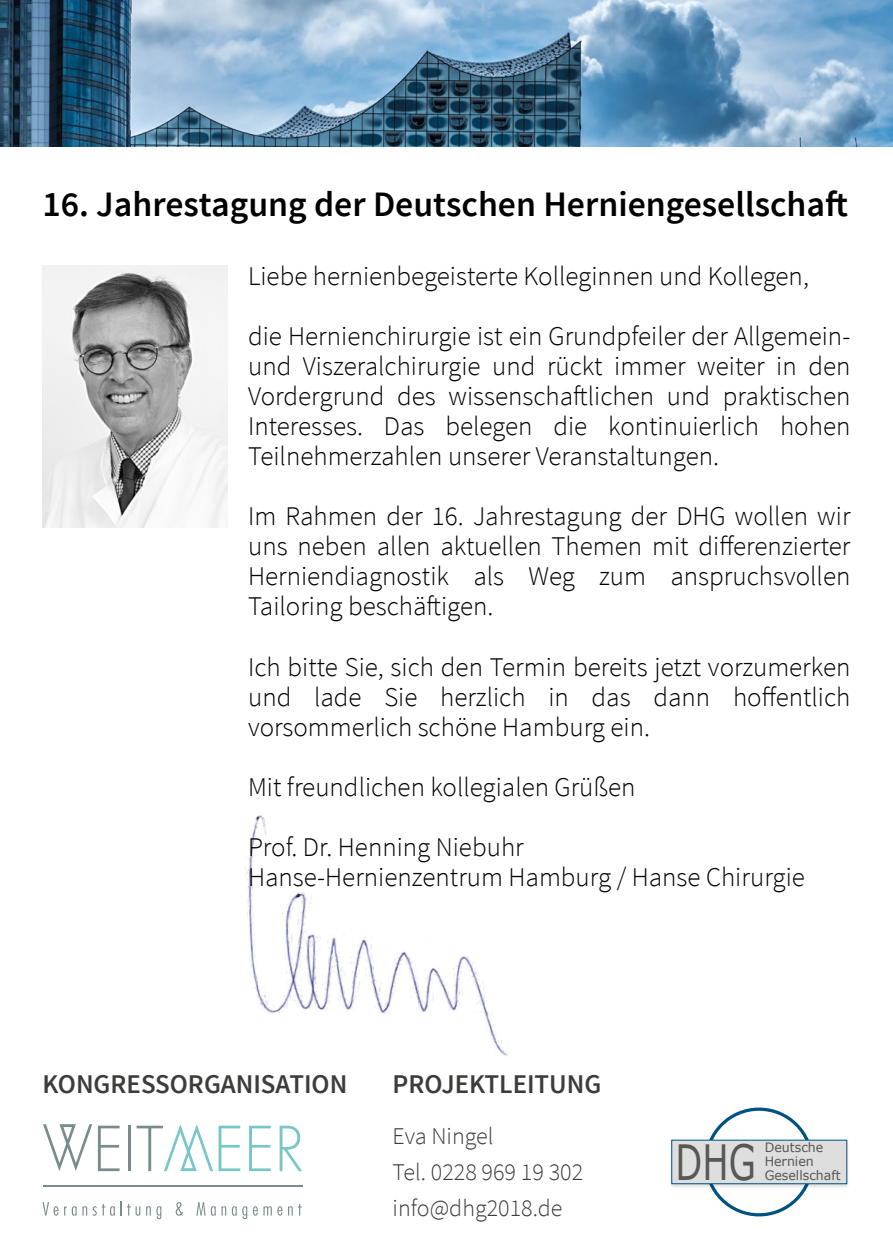
<style>
.page{position:relative;width:893px;height:1259px;background:#fff}
.page>*{position:absolute;margin:0;border:0;box-sizing:border-box;transform-origin:0 0}
.t1{font:48.6px "Verdana";color:#575756;scale:.72 1}
.t2{font:600 35.7px "Source Sans Pro";color:#000}
.t3{font:300 27px/30px "Source Sans Pro";color:#000;text-align:justify}
.t4{font:600 27px "Source Sans Pro";color:#3c3c3b}
.t5{font:300 24px "Source Sans Pro";color:#3c3c3b}
.t6{font:12.9px/13.8px "Verdana";color:#575756}
</style>
<div class="page">
<img style="left:245px;top:815px;width:263px;height:241px">
<img style="left:43px;top:265px;width:185px;height:262px">
<img style="left:671px;top:1138px;width:177px;height:51px">
<div style="left:672px;top:1140px;width:175px;height:43px;background:#dedede"></div>
<img style="left:0;top:0;width:893px;height:146px">
<svg style="left:43px;top:1202px;width:44px;height:13px"></svg>
<svg style="left:93px;top:1203px;width:22px;height:12px"></svg>
<svg style="left:121px;top:1201px;width:19px;height:14px"></svg>
<svg style="left:146px;top:1206px;width:15px;height:13px"></svg>
<svg style="left:176px;top:1202px;width:7px;height:13px"></svg>
<svg style="left:196px;top:1202px;width:20px;height:13px"></svg>
<svg style="left:222px;top:1206px;width:4px;height:9px"></svg>
<svg style="left:232px;top:1206px;width:15px;height:13px"></svg>
<svg style="left:253px;top:1206px;width:29px;height:9px"></svg>
<svg style="left:288px;top:1203px;width:14px;height:12px"></svg>
<svg style="left:43px;top:1124px;width:49px;height:47px"></svg>
<svg style="left:98px;top:1125px;width:22px;height:46px"></svg>
<hr style="left:128px;top:1125px;width:3px;height:46px;background:#798c8c">
<svg style="left:137px;top:1124px;width:76px;height:47px"></svg>
<svg style="left:219px;top:1125px;width:21px;height:46px"></svg>
<svg style="left:249px;top:1125px;width:22px;height:46px"></svg>
<svg style="left:280px;top:1125px;width:22px;height:46px"></svg>
<hr style="left:43px;top:1185px;width:259px;height:1px;background:#798c8c">
<p class="t2" style="left:43px;top:182px;width:807px">16. Jahrestagung der Deutschen Herniengesellschaft</p>
<p class="t3" style="left:248px;top:261px;width:562px">Liebe hernienbegeisterte Kolleginnen und Kollegen,</p>
<p class="t3" style="left:248px;top:321px;width:604px">die Hernienchirurgie ist ein Grundpfeiler der Allgemein&shy;und Viszeralchirurgie und rückt immer weiter in den Vordergrund des wissenschaftlichen und praktischen Interesses. Das belegen die kontinuierlich hohen Teilnehmerzahlen unserer Veranstaltungen.</p>
<p class="t3" style="left:248px;top:501px;width:604px">Im Rahmen der 16. Jahrestagung der DHG wollen wir uns neben allen aktuellen Themen mit differenzierter Herniendiagnostik als Weg zum anspruchsvollen Tailoring beschäftigen.</p>
<p class="t3" style="left:248px;top:651px;width:604px">Ich bitte Sie, sich den Termin bereits jetzt vorzumerken und lade Sie herzlich in das dann hoffentlich vorsommerlich schöne Hamburg ein.</p>
<p class="t3" style="left:248px;top:771px;width:389px">Mit freundlichen kollegialen Grüßen</p>
<p class="t3" style="left:248px;top:831px;width:277px">Prof. Dr. Henning Niebuhr</p>
<p class="t3" style="left:248px;top:861px;width:558px">Hanse-Hernienzentrum Hamburg / Hanse Chirurgie</p>
<p class="t4" style="left:43px;top:1066px;width:306px">KONGRESSORGANISATION</p>
<p class="t4" style="left:393px;top:1066px;width:210px">PROJEKTLEITUNG</p>
<p class="t5" style="left:393px;top:1122px;width:102px">Eva Ningel</p>
<p class="t5" style="left:393px;top:1158px;width:192px">Tel. 0228 969 19 302</p>
<p class="t5" style="left:393px;top:1194px;width:171px">info@dhg2018.de</p>
<p class="t1" style="left:676px;top:1128px;width:113px">DHG</p>
<p class="t6" style="left:765px;top:1140px;width:78px">Deutsche<br>Hernien<br>Gesellschaft</p>
</div>
